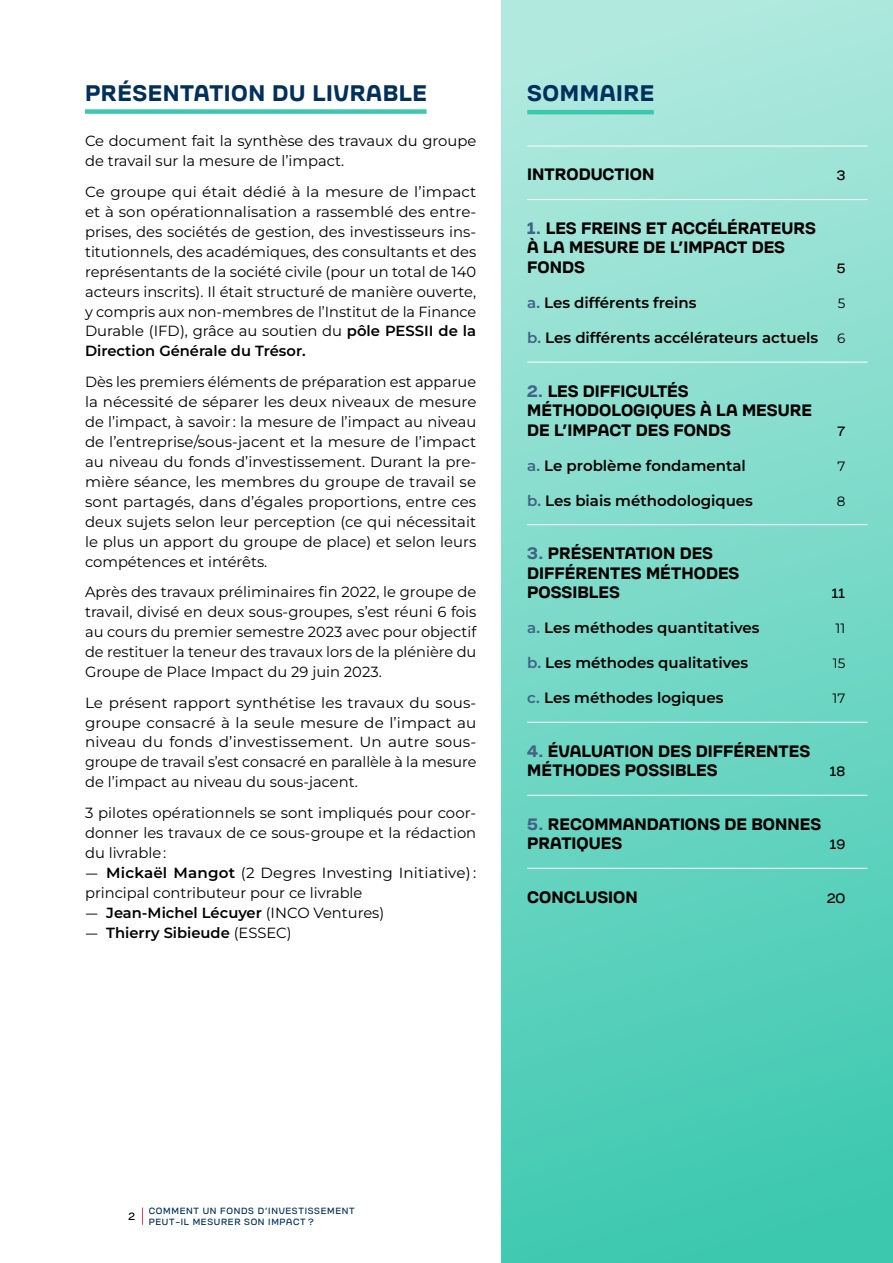
<style>
.page{position:relative;width:893px;height:1263px;background:#fff}
.page>*{position:absolute;margin:0;border:0;box-sizing:border-box;transform-origin:0 0}
.t1{font:700 22.5px "Toroka";letter-spacing:.025em;color:#02305d}
.t2{font:700 16.5px/19.5px "Toroka";color:#000}
.t3{font:600 15px "Montserrat";color:#000}
.t4{font:14.7px/20px "Montserrat";color:#000;text-align:justify}
.t5{font:600 14.7px "Montserrat";color:#000}
.t6{font:13.5px "Toroka";letter-spacing:-.005em;color:#000}
.t7{font:13.5px "Montserrat";color:#000}
.t8{font:10.5px "Toroka";color:#000}
.t9{font:9px/10.8px "Toroka";letter-spacing:.075em;color:#02305d}
.s1{font-weight:600}
.s2{font-family:"Raleway"}
.s3{font-family:"Raleway";font-weight:400}
.s4{font-weight:400}
.s5{color:#416486}
</style>
<div class="page">
<svg style="left:142px;top:1207px;width:1px;height:18px"></svg>
<div style="left:502px;top:0;width:391px;height:1263px;background:linear-gradient(to bottom,#b2e9df,#3cc8af)"></div>
<hr style="left:527px;top:110px;width:127px;height:4px;background:#3cc8af">
<hr style="left:527px;top:146px;width:340px;height:1px;background:#fff">
<hr style="left:527px;top:199px;width:340px;height:1px;background:#fff">
<hr style="left:527px;top:362px;width:340px;height:1px;background:#fff">
<hr style="left:527px;top:524px;width:340px;height:1px;background:#fff">
<hr style="left:527px;top:722px;width:340px;height:1px;background:#fff">
<hr style="left:527px;top:795px;width:340px;height:1px;background:#fff">
<hr style="left:527px;top:868px;width:340px;height:1px;background:#fff">
<div style="left:85px;top:109px;width:341px;height:5px;background:#3cc8af"></div>
<h1 class="t1" style="left:85px;top:76px;width:344px">PRÉSENTATION DU LIVRABLE</h1>
<p class="t4" style="left:85px;top:131px;width:393px">Ce document fait la synthèse des travaux du groupe de travail sur la mesure de l’impact.</p>
<p class="t4" style="left:85px;top:181px;width:393px">Ce groupe qui était dédié à la mesure de l’impact et à son opérationnalisation a rassemblé des entre&shy;prises, des sociétés de gestion, des investisseurs ins&shy;titutionnels, des académiques, des consultants et des représentants de la société civile (pour un total de 140 acteurs inscrits). Il était structuré de manière ouverte, y compris aux non-membres de l’Institut de la Finance Durable (IFD), grâce au soutien du <span class="s1">pôle PESSII de la Direction Générale du Trésor.</span></p>
<p class="t4" style="left:85px;top:371px;width:393px">Dès les premiers éléments de préparation est apparue la nécessité de séparer les deux niveaux de mesure de l’impact, à savoir : la mesure de l’impact au niveau de l’entreprise/sous-jacent et la mesure de l’impact au niveau du fonds d’investissement. Durant la pre&shy;mière séance, les membres du groupe de travail se sont partagés, dans d’égales proportions, entre ces deux sujets selon leur perception (ce qui nécessitait le plus un apport du groupe de place) et selon leurs compétences et intérêts.</p>
<p class="t4" style="left:85px;top:582px;width:393px">Après des travaux préliminaires fin 2022, le groupe de travail, divisé en deux sous-groupes, s’est réuni 6 fois au cours du premier semestre 2023 avec pour objectif de restituer la teneur des travaux lors de la plénière du Groupe de Place Impact du 29 juin 2023.</p>
<p class="t4" style="left:85px;top:692px;width:393px">Le présent rapport synthétise les travaux du sous&shy;groupe consacré à la seule mesure de l’impact au niveau du fonds d’investissement. Un autre sous&shy;groupe de travail s’est consacré en parallèle à la mesure de l’impact au niveau du sous-jacent.</p>
<p class="t4" style="left:85px;top:802px;width:393px">3 pilotes opérationnels se sont impliqués pour coor&shy;donner les travaux de ce sous-groupe et la rédaction du livrable :</p>
<p class="t4" style="left:85px;top:862px;width:393px"><span class="s2">—</span> <span class="s1">Mickaël Mangot</span> (2 Degres Investing Initiative) : principal contributeur pour ce livrable</p>
<p class="t5" style="left:85px;top:903px;width:301px"><span class="s3">—</span> Jean-Michel Lécuyer <span class="s4">(INCO Ventures)</span></p>
<p class="t5" style="left:85px;top:923px;width:208px"><span class="s3">—</span> Thierry Sibieude <span class="s4">(ESSEC)</span></p>
<h1 class="t1" style="left:527px;top:76px;width:129px">SOMMAIRE</h1>
<p class="t2" style="left:527px;top:163px;width:129px">INTRODUCTION</p>
<p class="t6" style="left:837px;top:166px;width:10px">3</p>
<p class="t2" style="left:527px;top:217px;width:290px"><span class="s5">1.</span> LES FREINS ET ACCÉLÉRATEURS<br>À LA MESURE DE L’IMPACT DES<br>FONDS</p>
<p class="t6" style="left:837px;top:258px;width:10px">5</p>
<p class="t3" style="left:527px;top:293px;width:171px"><span class="s5">a.</span> Les différents freins</p>
<p class="t7" style="left:838px;top:294px;width:9px">5</p>
<p class="t3" style="left:527px;top:328px;width:292px"><span class="s5">b.</span> Les différents accélérateurs actuels</p>
<p class="t7" style="left:837px;top:329px;width:10px">6</p>
<p class="t2" style="left:527px;top:379px;width:286px"><span class="s5">2.</span> LES DIFFICULTÉS<br>MÉTHODOLOGIQUES À LA MESURE<br>DE L’IMPACT DES FONDS</p>
<p class="t6" style="left:838px;top:421px;width:9px">7</p>
<p class="t3" style="left:527px;top:455px;width:220px"><span class="s5">a.</span> Le problème fondamental</p>
<p class="t7" style="left:837px;top:457px;width:9px">7</p>
<p class="t3" style="left:527px;top:490px;width:227px"><span class="s5">b.</span> Les biais méthodologiques</p>
<p class="t7" style="left:837px;top:492px;width:10px">8</p>
<p class="t2" style="left:527px;top:542px;width:214px"><span class="s5">3.</span> PRÉSENTATION DES<br>DIFFÉRENTES MÉTHODES<br>POSSIBLES</p>
<p class="t6" style="left:832px;top:583px;width:15px">11</p>
<p class="t3" style="left:527px;top:618px;width:234px"><span class="s5">a.</span> Les méthodes quantitatives</p>
<p class="t7" style="left:835px;top:619px;width:11px">11</p>
<p class="t3" style="left:527px;top:653px;width:222px"><span class="s5">b.</span> Les méthodes qualitatives</p>
<p class="t7" style="left:833px;top:654px;width:14px">15</p>
<p class="t3" style="left:527px;top:688px;width:198px"><span class="s5">c.</span> Les méthodes logiques</p>
<p class="t7" style="left:832px;top:689px;width:14px">17</p>
<p class="t2" style="left:527px;top:739px;width:285px"><span class="s5">4.</span> ÉVALUATION DES DIFFÉRENTES<br>MÉTHODES POSSIBLES</p>
<p class="t6" style="left:830px;top:761px;width:17px">18</p>
<p class="t2" style="left:527px;top:812px;width:295px"><span class="s5">5.</span> RECOMMANDATIONS DE BONNES<br>PRATIQUES</p>
<p class="t6" style="left:830px;top:834px;width:17px">19</p>
<p class="t2" style="left:527px;top:885px;width:112px">CONCLUSION</p>
<p class="t6" style="left:827px;top:888px;width:20px">20</p>
<p class="t8" style="left:129px;top:1208px;width:8px">2</p>
<p class="t9" style="left:149px;top:1204px;width:207px">COMMENT UN FONDS D’INVESTISSEMENT<br>PEUT-IL MESURER SON IMPACT ?</p>
</div>
